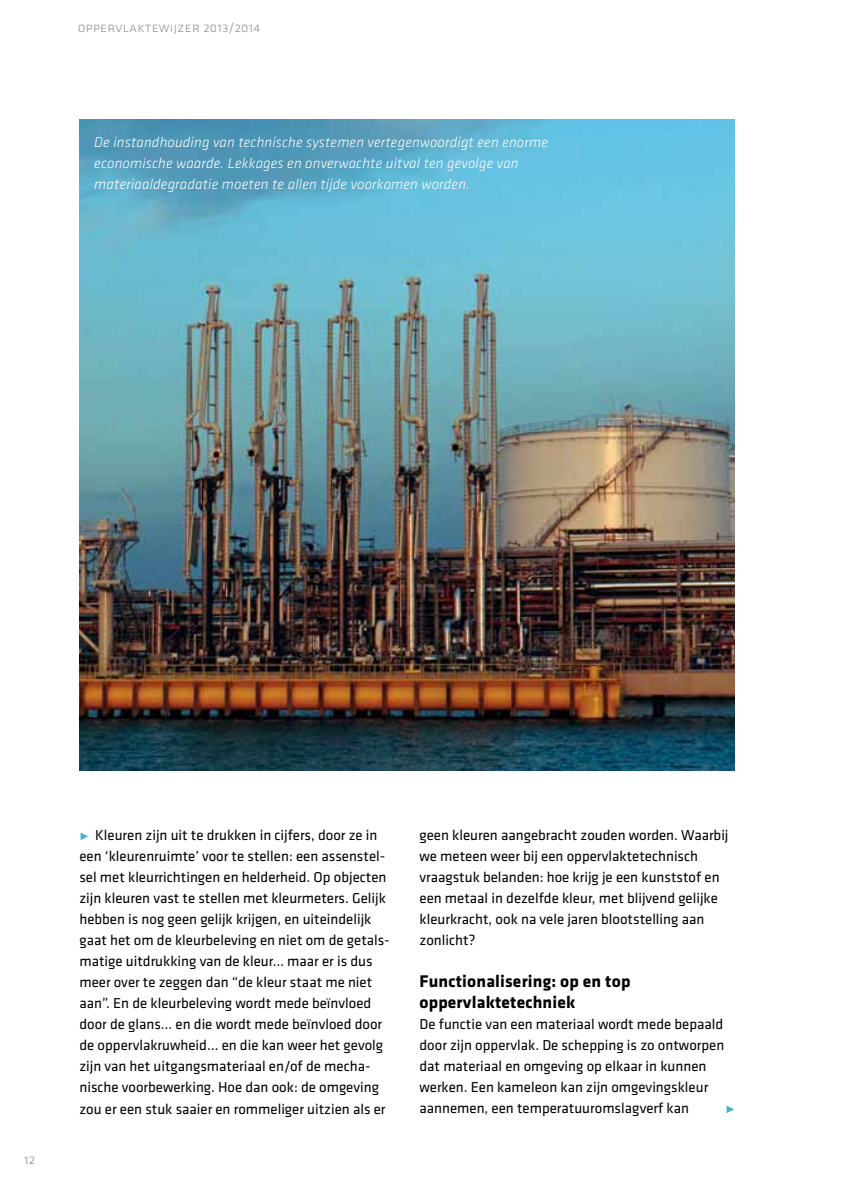
<style>
.page{position:relative;width:844px;height:1196px;background:#fff}
.page>*{position:absolute;margin:0;border:0;box-sizing:border-box;transform-origin:0 0}
.t1{font:700 17.5px/21px "Klavika";letter-spacing:.01em;color:#000}
.t2{font:14.88px/21px "Klavika";color:#000}
.t3{font:italic 300 14.88px/21px "Klavika";letter-spacing:.01em;color:#fff}
.t4{font:14.88px "Klavika";color:#45b1cb}
.t5{font:14px "Klavika Light Caps SC";letter-spacing:.01em;color:#939598}
.s1{color:#45b1cb}
</style>
<div class="page">
<img style="left:79px;top:119px;width:655px;height:651px">
<p class="t5" style="left:78px;top:20px;width:184px">oppervlaktewijzer 2013/2014</p>
<p class="t3" style="left:94px;top:132px;width:455px">De instandhouding van technische systemen vertegenwoordigt een enorme economische waarde. Lekkages en onverwachte uitval ten gevolge van materiaaldegradatie moeten te allen tijde voorkomen worden.</p>
<p class="t5" style="left:24px;top:1151px;width:13px">12</p>
<p class="t2" style="left:79px;top:825px;width:312px"><span class="s1">•</span> Kleuren zijn uit te drukken in cijfers, door ze in een ‘kleurenruimte’ voor te stellen: een assenstel&shy;sel met kleurrichtingen en helderheid. Op objecten zijn kleuren vast te stellen met kleurmeters. Gelijk hebben is nog geen gelijk krijgen, en uiteindelijk gaat het om de kleurbeleving en niet om de getals&shy;matige uitdrukking van de kleur… maar er is dus meer over te zeggen dan “de kleur staat me niet aan”. En de kleurbeleving wordt mede beïnvloed door de glans… en die wordt mede beïnvloed door de oppervlakruwheid… en die kan weer het gevolg zijn van het uitgangsmateriaal en/of de mecha&shy;nische voorbewerking. Hoe dan ook: de omgeving zou er een stuk saaier en rommeliger uitzien als er</p>
<p class="t2" style="left:419px;top:825px;width:310px">geen kleuren aangebracht zouden worden. Waarbij we meteen weer bij een oppervlaktetechnisch vraagstuk belanden: hoe krijg je een kunststof en een metaal in dezelfde kleur, met blijvend gelijke kleurkracht, ook na vele jaren blootstelling aan zonlicht?</p>
<p class="t1" style="left:419px;top:971px;width:212px">Functionalisering: op en top oppervlaktetechniek</p>
<p class="t2" style="left:419px;top:1014px;width:306px">De functie van een materiaal wordt mede bepaald door zijn oppervlak. De schepping is zo ontworpen dat materiaal en omgeving op elkaar in kunnen werken. Een kameleon kan zijn omgevingskleur aannemen, een temperatuuromslagverf kan</p>
<p class="t4" style="left:725px;top:1100px;width:11px">•</p>
</div>
